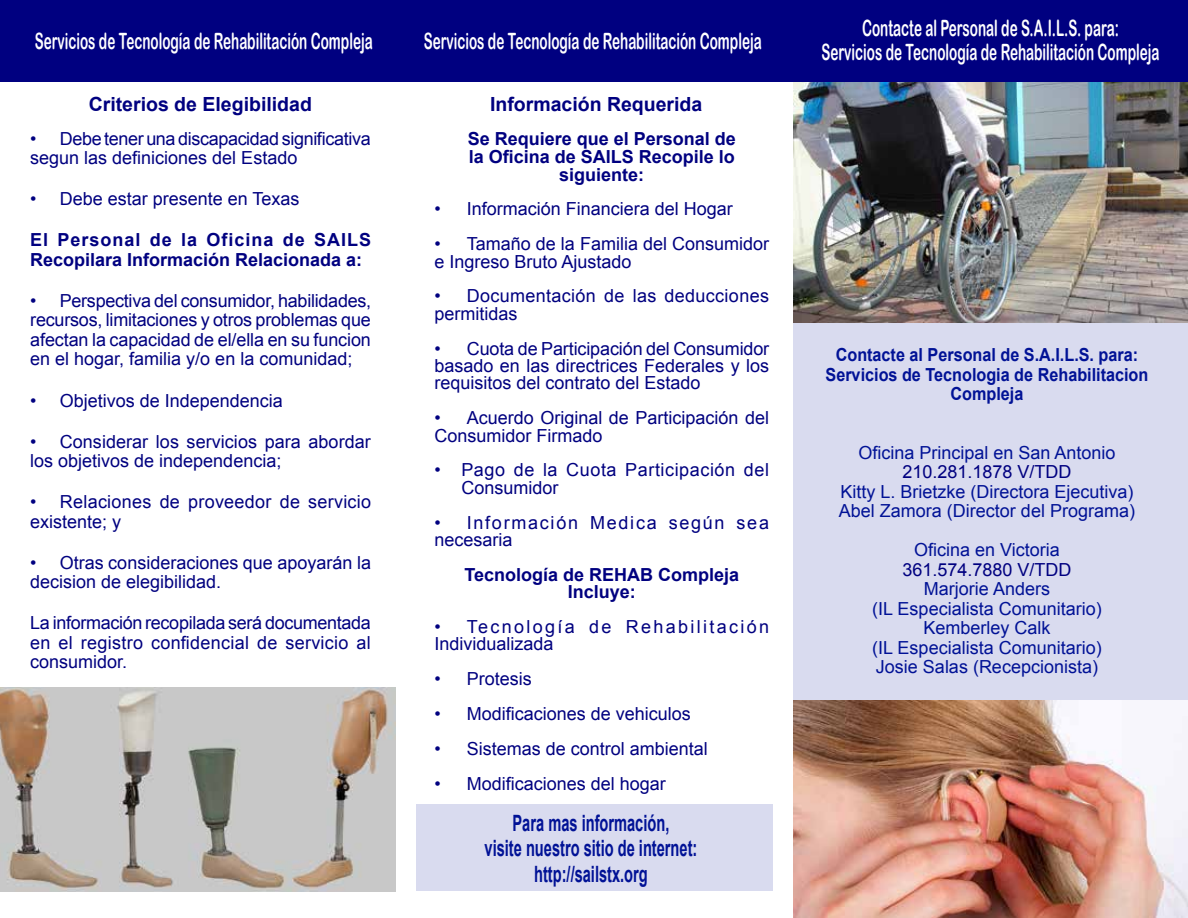
<style>
.page{position:relative;width:1188px;height:918px;background:#fff}
.page>*{position:absolute;margin:0;border:0;box-sizing:border-box;transform-origin:0 0}
.t1{font:22.5px/24px "Arial Rounded MT Bold";color:#fff;text-align:center;scale:.6 1}
.t2{font:700 22.5px/25.5px "Arial";color:#011296;text-align:center;scale:.65 1}
.t3{font:700 19.5px "Arial";color:#000080}
.t4{font:18px/19.5px "Arial";color:#000080}
.t5{font:18px/19.5px "Arial";color:#011296}
.t6{font:700 18px/18px "Arial";color:#000080;text-align:center}
.t7{font:700 18px/19.5px "Arial";color:#011296;text-align:center;scale:.9 1}
.t8{font:18px/19.5px "Arial";letter-spacing:-.02em;color:#000080}
.t9{font:18px/17.4px "Arial";letter-spacing:.13em;color:#000080}
.t10{font:18px/17.4px "Arial";letter-spacing:.02em;color:#000080}
.t11{font:18px/17.4px "Arial";letter-spacing:.03em;color:#000080}
.t12{font:18px/17.4px "Arial";letter-spacing:.095em;color:#000080}
</style>
<div class="page">
<img style="left:794px;top:82px;width:394px;height:241px">
<div style="left:0;top:0;width:1188px;height:82px;background:#000080"></div>
<div style="left:794px;top:323px;width:394px;height:387px;background:#d9dbef"></div>
<div style="left:416px;top:804px;width:356px;height:86px;background:#d9dbef"></div>
<img style="left:794px;top:701px;width:394px;height:217px">
<img style="left:0;top:687px;width:395px;height:204px">
<p class="t1" style="left:35px;top:28px;width:565px">Servicios de Tecnología de Rehabilitación Compleja</p>
<p class="t1" style="left:424px;top:28px;width:565px">Servicios de Tecnología de Rehabilitación Compleja</p>
<p class="t3" style="left:89px;top:91px;width:225px">Criterios de Elegibilidad</p>
<p class="t3" style="left:490px;top:91px;width:214px">Información Requerida</p>
<p class="t8" style="left:30px;top:129px;width:342px">• Debe tener una discapacidad significativa segun las definiciones del Estado</p>
<p class="t4" style="left:30px;top:189px;width:271px">• Debe estar presente en Texas</p>
<p class="t6" style="left:30px;top:231px;width:342px;line-height:19.5px;text-align:left">El Personal de la Oficina de SAILS<br>Recopilara Información Relacionada a:</p>
<p class="t4" style="left:30px;top:291px;width:342px;text-align:justify">• Perspectiva del consumidor, habilidades, recursos, limitaciones y otros problemas que afectan la capacidad de el/ella en su funcion en el hogar, familia y/o en la comunidad;</p>
<p class="t4" style="left:30px;top:391px;width:254px">• Objetivos de Independencia</p>
<p class="t4" style="left:30px;top:432px;width:342px">• Considerar los servicios para abordar los objetivos de independencia;</p>
<p class="t4" style="left:30px;top:492px;width:343px">• Relaciones de proveedor de servicio existente; y</p>
<p class="t4" style="left:30px;top:553px;width:342px">• Otras consideraciones que apoyarán la decision de elegibilidad.</p>
<p class="t4" style="left:30px;top:613px;width:342px;text-align:justify">La información recopilada será documentada en el registro confidencial de servicio al consumidor.</p>
<p class="t6" style="left:468px;top:130px;width:270px">Se Requiere que el Personal de la Oficina de SAILS Recopile lo siguiente:</p>
<p class="t4" style="left:434px;top:199px;width:300px">• Información Financiera del Hogar</p>
<p class="t4" style="left:434px;top:235px;width:336px;line-height:17.4px">• Tamaño de la Familia del Consumidor e Ingreso Bruto Ajustado</p>
<p class="t10" style="left:434px;top:288px;width:336px">• Documentación de las deducciones permitidas</p>
<p class="t4" style="left:434px;top:340px;width:336px;line-height:17.4px;text-align:justify">• Cuota de Participación del Consumidor basado en las directrices Federales y los requisitos del contrato del Estado</p>
<p class="t4" style="left:434px;top:409px;width:336px;line-height:17.4px">• Acuerdo Original de Participación del<br>Consumidor Firmado</p>
<p class="t11" style="left:461px;top:462px;width:309px;text-indent:-27px">• Pago de la Cuota Participación del<br>Consumidor</p>
<p class="t12" style="left:434px;top:514px;width:336px">• Información Medica según sea necesaria</p>
<p class="t6" style="left:464px;top:566px;width:276px;line-height:17.4px">Tecnología de REHAB Compleja<br>Incluye:</p>
<p class="t9" style="left:434px;top:618px;width:336px">• Tecnología de Rehabilitación<br>Individualizada</p>
<p class="t4" style="left:434px;top:669px;width:99px">• Protesis</p>
<p class="t4" style="left:434px;top:704px;width:258px">• Modificaciones de vehiculos</p>
<p class="t4" style="left:434px;top:739px;width:275px">• Sistemas de control ambiental</p>
<p class="t4" style="left:434px;top:774px;width:233px">• Modificaciones del hogar</p>
<p class="t2" style="left:485px;top:811px;width:329px">Para mas información,<br>visite nuestro sitio de internet: http://sailstx.org</p>
<p class="t1" style="left:822px;top:15px;width:565px">Contacte al Personal de S.A.I.L.S. para:<br>Servicios de Tecnología de Rehabilitación Compleja</p>
<p class="t7" style="left:826px;top:346px;width:360px">Contacte al Personal de S.A.I.L.S. para:<br>Servicios de Tecnologia de Rehabilitacion<br>Compleja</p>
<p class="t5" style="left:858px;top:443px;width:259px">Oficina Principal en San Antonio</p>
<p class="t4" style="left:902px;top:462px;width:171px">210.281.1878 V/TDD</p>
<p class="t5" style="left:839px;top:482px;width:298px">Kitty L. Brietzke (Directora Ejecutiva)<br>Abel Zamora (Director del Programa)</p>
<p class="t5" style="left:914px;top:540px;width:147px">Oficina en Victoria</p>
<p class="t4" style="left:902px;top:560px;width:171px">361.574.7880 V/TDD</p>
<p class="t5" style="left:872px;top:579px;width:231px;text-align:center">Marjorie Anders<br>(IL Especialista Comunitario)<br>Kemberley Calk<br>(IL Especialista Comunitario)<br>Josie Salas (Recepcionista)</p>
</div>
